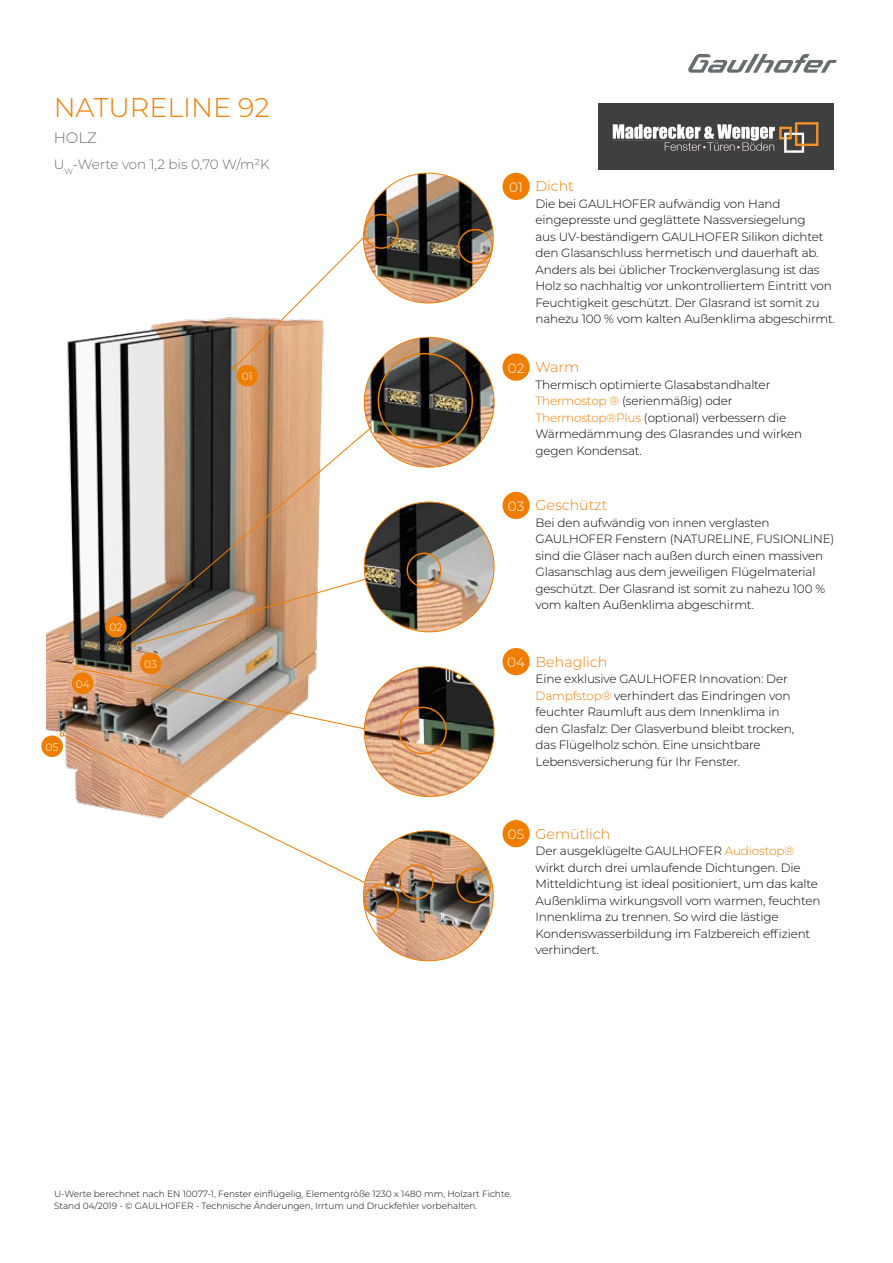
<style>
.page{position:relative;width:893px;height:1263px;background:#fff}
.page>*{position:absolute;margin:0;border:0;box-sizing:border-box;transform-origin:0 0}
.t1{font:300 27px "Montserrat";color:#ef7d00}
.t2{font:300 15px "Montserrat";color:#676c6e}
.t3{font:300 14.25px "Montserrat";color:#ef7d00}
.t4{font:300 13.5px "Montserrat";color:#676c6e}
.t5{font:300 13.5px "Montserrat";color:#fff}
.t6{font:300 12px/16.5px "Montserrat";letter-spacing:-.015em;color:#000}
.t7{font:300 10.65px "Montserrat";color:#fff}
.t8{font:300 9px/12px "Montserrat";color:#000}
.s1{color:#ef7d00}
</style>
<div class="page">
<img style="left:47px;top:317px;width:276px;height:440px">
<div style="left:502px;top:492px;width:28px;height:27px;background:#ef7d00;border-radius:50%"></div>
<div style="left:502px;top:173px;width:28px;height:27px;background:#ef7d00;border-radius:50%"></div>
<div style="left:502px;top:353px;width:28px;height:28px;background:#ef7d00;border-radius:50%"></div>
<div style="left:502px;top:820px;width:28px;height:27px;background:#ef7d00;border-radius:50%"></div>
<div style="left:502px;top:648px;width:28px;height:27px;background:#ef7d00;border-radius:50%"></div>
<svg style="left:232px;top:237px;width:139px;height:134px"></svg>
<div style="left:236px;top:365px;width:22px;height:21px;background:#ef7d00;border-radius:50%"></div>
<img style="left:363px;top:173px;width:130px;height:130px;border-radius:65px">
<div style="left:458px;top:229px;width:35px;height:35px;border:2px solid #ef7d00;border-radius:50%"></div>
<div style="left:364px;top:214px;width:35px;height:35px;border:2px solid #ef7d00;border-radius:50%"></div>
<svg style="left:131px;top:644px;width:192px;height:4px"></svg>
<div style="left:140px;top:652px;width:21px;height:22px;background:#ef7d00;border-radius:50%"></div>
<div style="left:105px;top:616px;width:22px;height:21px;background:#ef7d00;border-radius:50%"></div>
<svg style="left:119px;top:422px;width:258px;height:222px"></svg>
<svg style="left:117px;top:641px;width:5px;height:5px"></svg>
<img style="left:74px;top:665px;width:297px;height:66px">
<div style="left:72px;top:672px;width:21px;height:22px;background:#ef7d00;border-radius:50%"></div>
<svg style="left:62px;top:734px;width:308px;height:152px"></svg>
<svg style="left:60px;top:732px;width:4px;height:5px"></svg>
<div style="left:41px;top:735px;width:22px;height:22px;background:#ef7d00;border-radius:50%"></div>
<img style="left:364px;top:502px;width:130px;height:130px;border-radius:65px">
<div style="left:407px;top:552px;width:35px;height:35px;border:2px solid #ef7d00;border-radius:50%"></div>
<img style="left:363px;top:831px;width:130px;height:130px;border-radius:65px">
<div style="left:456px;top:868px;width:35px;height:35px;border:2px solid #ef7d00;border-radius:50%"></div>
<div style="left:399px;top:864px;width:35px;height:35px;border:2px solid #ef7d00;border-radius:50%"></div>
<div style="left:364px;top:884px;width:35px;height:35px;border:2px solid #ef7d00;border-radius:50%"></div>
<img style="left:364px;top:667px;width:130px;height:129px;border-radius:65px">
<div style="left:398px;top:707px;width:49px;height:47px;border:2px solid #ef7d00;border-radius:50%"></div>
<img style="left:364px;top:337px;width:130px;height:130px;border-radius:65px">
<div style="left:378px;top:353px;width:95px;height:95px;border:2px solid #ef7d00;border-radius:50%"></div>
<svg style="left:688px;top:54px;width:149px;height:19px"></svg>
<img style="left:598px;top:103px;width:235px;height:66px">
<h1 class="t1" style="left:54px;top:89px;width:217px">NATURELINE 92</h1>
<p class="t2" style="left:54px;top:127px;width:45px">HOLZ</p>
<p class="t4" style="left:54px;top:155px;width:217px">U<sub>W</sub>-Werte von 1,2 bis 0,70 W/m²K</p>
<p class="t7" style="left:242px;top:369px;width:12px">01</p>
<p class="t7" style="left:76px;top:677px;width:16px">04</p>
<p class="t7" style="left:109px;top:620px;width:15px">02</p>
<p class="t7" style="left:46px;top:740px;width:14px">05</p>
<p class="t7" style="left:144px;top:657px;width:14px">03</p>
<p class="t5" style="left:509px;top:178px;width:15px">01</p>
<p class="t5" style="left:508px;top:359px;width:18px">02</p>
<p class="t3" style="left:535px;top:177px;width:40px">Dicht</p>
<p class="t6" style="left:535px;top:195px;width:301px">Die bei GAULHOFER aufwändig von Hand eingepresste und geglättete Nassversiegelung<br>aus UV-beständigem GAULHOFER Silikon dichtet den Glasanschluss hermetisch und dauerhaft ab.<br>Anders als bei üblicher Trockenverglasung ist das Holz so nachhaltig vor unkontrolliertem Eintritt von Feuchtigkeit geschützt. Der Glasrand ist somit zu nahezu 100 % vom kalten Außenklima abgeschirmt.</p>
<p class="t3" style="left:535px;top:357px;width:45px">Warm</p>
<p class="t6" style="left:535px;top:376px;width:268px">Thermisch optimierte Glasabstandhalter <span class="s1">Thermostop ®</span> (serienmäßig) oder <span class="s1">Thermostop®Plus</span> (optional) verbessern die Wärmedämmung des Glasrandes und wirken gegen Kondensat.</p>
<p class="t5" style="left:508px;top:497px;width:18px">03</p>
<p class="t3" style="left:536px;top:496px;width:73px">Geschützt</p>
<p class="t6" style="left:536px;top:514px;width:300px">Bei den aufwändig von innen verglasten GAULHOFER Fenstern (NATURELINE, FUSIONLINE) sind die Gläser nach außen durch einen massiven Glasanschlag aus dem jeweiligen Flügelmaterial geschützt. Der Glasrand ist somit zu nahezu 100 % vom kalten Außenklima abgeschirmt.</p>
<p class="t5" style="left:507px;top:653px;width:19px">04</p>
<p class="t3" style="left:536px;top:652px;width:73px">Behaglich</p>
<p class="t6" style="left:536px;top:670px;width:260px">Eine exklusive GAULHOFER Innovation: Der <span class="s1">Dampfstop®</span> verhindert das Eindringen von feuchter Raumluft aus dem Innenklima in den Glasfalz: Der Glasverbund bleibt trocken, das Flügelholz schön. Eine unsichtbare Lebensversicherung für Ihr Fenster.</p>
<p class="t5" style="left:508px;top:825px;width:18px">05</p>
<p class="t3" style="left:536px;top:824px;width:76px">Gemütlich</p>
<p class="t6" style="left:536px;top:842px;width:287px">Der ausgeklügelte GAULHOFER <span class="s1">Audiostop® </span>wirkt durch drei umlaufende Dichtungen. Die Mitteldichtung ist ideal positioniert, um das kalte Außenklima wirkungsvoll vom warmen, feuchten Innenklima zu trennen. So wird die lästige Kondenswasserbildung im Falzbereich effizient verhindert.</p>
<p class="t8" style="left:54px;top:1187px;width:459px">U-Werte berechnet nach EN 10077-1, Fenster einflügelig, Elementgröße 1230 x 1480 mm, Holzart Fichte.<br>Stand 04/2019 - © GAULHOFER - Technische Änderungen, Irrtum und Druckfehler vorbehalten.</p>
</div>
